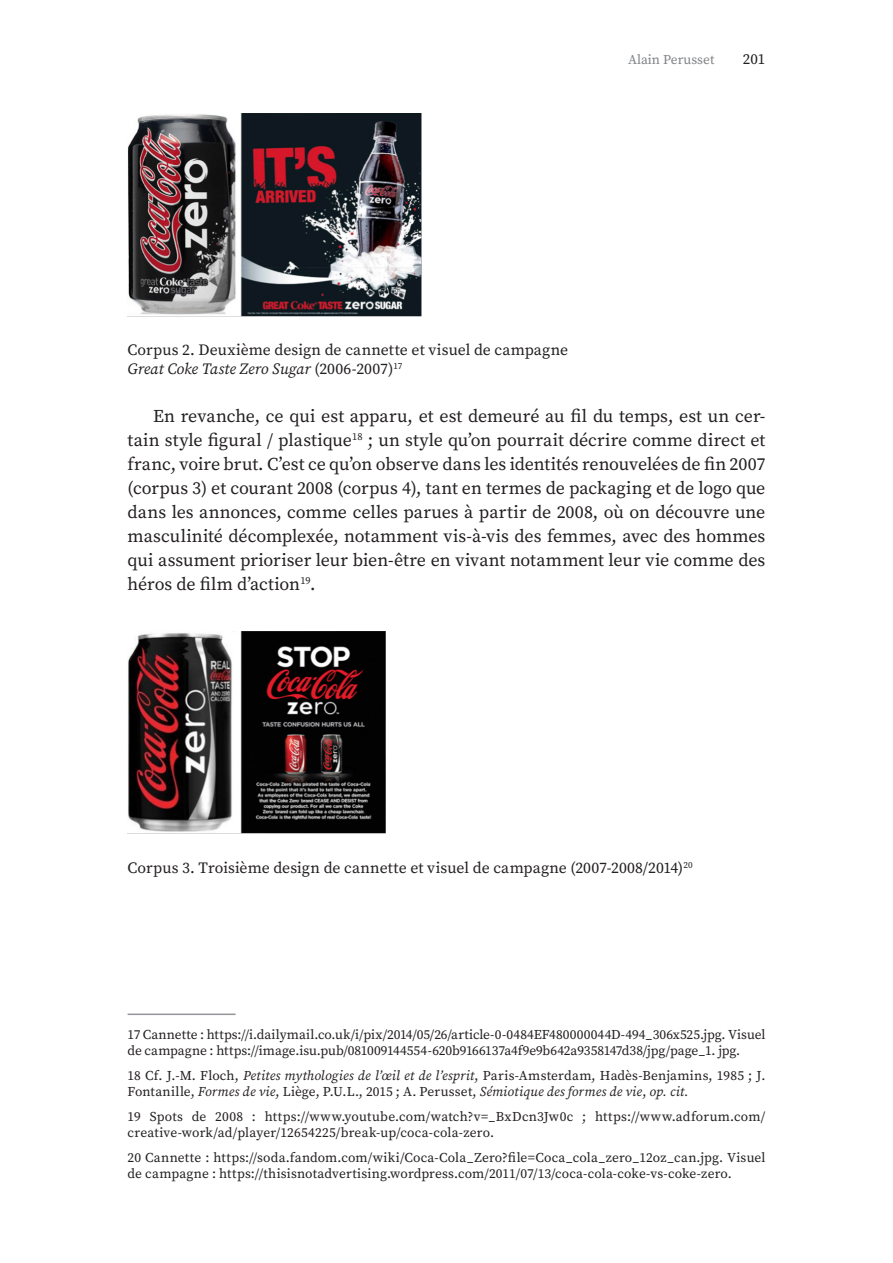
<style>
.page{position:relative;width:893px;height:1263px;background:#fff}
.page>*{position:absolute;margin:0;border:0;box-sizing:border-box;transform-origin:0 0}
.Parágrafo_simples{font:18px/24px "Source Serif Variable";letter-spacing:-.005em;color:#231f20;text-align:justify}
.Legendas{font:15.75px/18.9px "Source Serif Variable";letter-spacing:.005em;color:#231f20}
.t1{font:15px "Source Serif Variable";color:#231f20}
.Nota_rodapé{font:13.5px/16.2px "Source Serif Variable";letter-spacing:.01em;color:#231f20}
.t2{font:13.5px "Source Serif Variable";color:#808285}
.s1{font-style:italic}
</style>
<div class="page">
<hr style="left:128px;top:1013px;width:108px;height:2px;background:#939598">
<img style="left:128px;top:114px;width:294px;height:203px">
<img style="left:128px;top:631px;width:258px;height:203px">
<p class="t2" style="left:628px;top:50px;width:88px">Alain Perusset</p>
<p class="t1" style="left:743px;top:49px;width:24px">201</p>
<p class="Legendas" style="left:128px;top:340px;width:442px">Corpus 2. Deuxième design de cannette et visuel de campagne<br><span class="s1">Great Coke Taste Zero Sugar</span> (2006-2007)<sup>17</sup></p>
<p class="Parágrafo_simples" style="left:128px;top:404px;width:639px;text-indent:26px">En revanche, ce qui est apparu, et est demeuré au fil du temps, est un cer&shy;tain style figural / plastique<sup>18</sup> ; un style qu’on pourrait décrire comme direct et franc, voire brut. C’est ce qu’on observe dans les identités renouvelées de fin 2007 (corpus 3) et courant 2008 (corpus 4), tant en termes de packaging et de logo que dans les annonces, comme celles parues à partir de 2008, où on découvre une masculinité décomplexée, notamment vis-à-vis des femmes, avec des hommes qui assument prioriser leur bien-être en vivant notamment leur vie comme des héros de film d’action<sup>19</sup>.</p>
<p class="Legendas" style="left:128px;top:858px;width:567px">Corpus 3. Troisième design de cannette et visuel de campagne (2007-2008/2014)<sup>20</sup></p>
<p class="Nota_rodapé" style="left:128px;top:1026px;width:639px">17 Cannette : https://i.dailymail.co.uk/i/pix/2014/05/26/article-0-0484EF480000044D-494_306x525.jpg. Visuel de campagne : https://image.isu.pub/081009144554-620b9166137a4f9e9b642a9358147d38/jpg/page_1. jpg.</p>
<p class="Nota_rodapé" style="left:128px;top:1067px;width:639px">18 Cf. J.-M. Floch, <span class="s1">Petites mythologies de l’œil et de l’esprit</span>, Paris-Amsterdam, Hadès-Benjamins, 1985 ; J.<br>Fontanille, <span class="s1">Formes de vie</span>, Liège, P.U.L., 2015 ; A. Perusset, <span class="s1">Sémiotique des formes de vie</span>, <span class="s1">op. cit.</span></p>
<p class="Nota_rodapé" style="left:128px;top:1108px;width:639px">19 Spots de 2008 : https://www.youtube.com/watch?v=_BxDcn3Jw0c ; https://www.adforum.com/ creative-work/ad/player/12654225/break-up/coca-cola-zero.</p>
<p class="Nota_rodapé" style="left:128px;top:1149px;width:639px">20 Cannette : https://soda.fandom.com/wiki/Coca-Cola_Zero?file=Coca_cola_zero_12oz_can.jpg. Visuel de campagne : https://thisisnotadvertising.wordpress.com/2011/07/13/coca-cola-coke-vs-coke-zero.</p>
</div>
